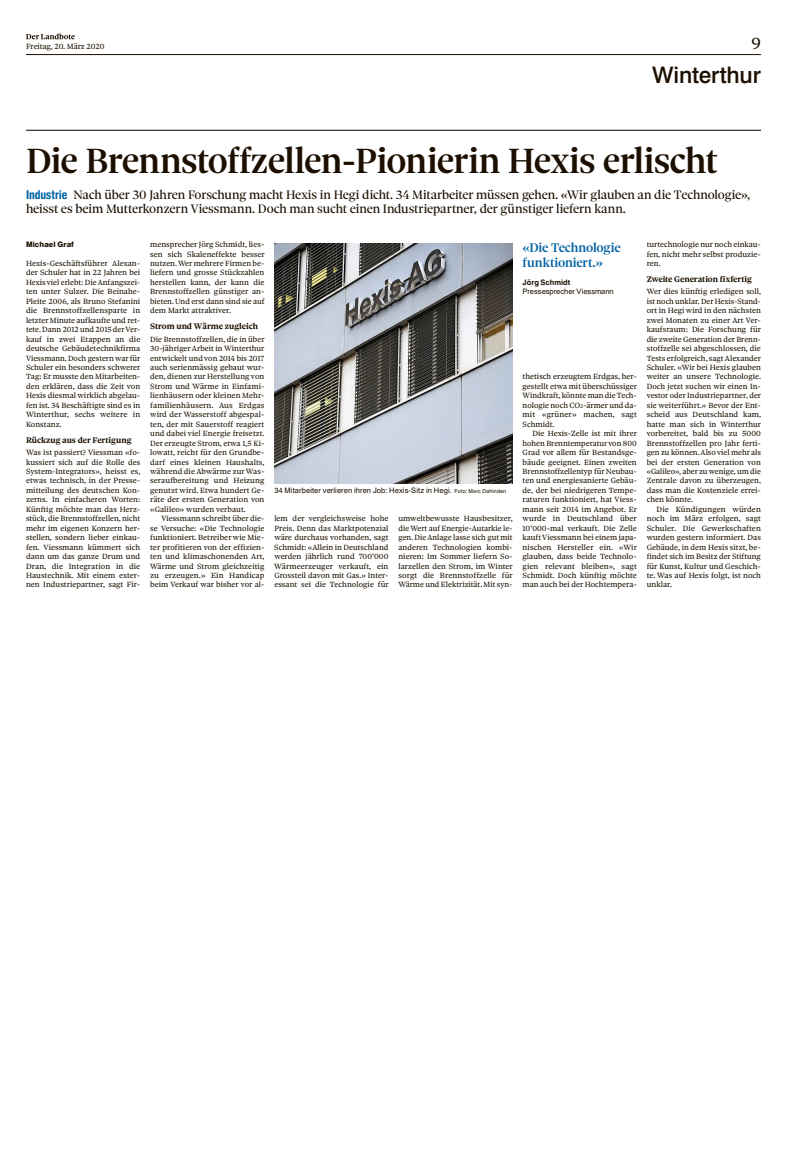
<style>
.page{position:relative;width:787px;height:1166px;background:#fff}
.page>*{position:absolute;margin:0;border:0;box-sizing:border-box;transform-origin:0 0}
.t1{font:37.62px "Sole Serif Headline Medium OV AOXDCZ";letter-spacing:-.02em;color:#1c0f00}
.t2{font:22.75px "Newhouse DT Medium OV AOXDCW";letter-spacing:-.01em;color:#1c0f00}
.t3{font:17.5px "Sole Serif Text Regular OV AOXDCV";color:#1c0f00}
.t4{font:13.56px/14.9px "Sole Serif Headline Medium OV AOXDCZ";letter-spacing:-.015em;color:#0063a6}
.t5{font:13.12px/14px "Sole Serif Headline Regular OV AOXDDB";letter-spacing:-.01em;color:#1c0f00}
.t6{font:8.75px "Sole Serif Text Bold OV AOXDCY";letter-spacing:-.005em;color:#1c0f00}
.t7{font:8.05px/9.5px "Sole Serif Text Regular OV AOXDCV";letter-spacing:.005em;color:#1c0f00;text-align:justify}
.t8{font:7.52px "Newhouse DT Regular OV AOXDDC";letter-spacing:.005em;color:#1c0f00}
.t9{font:7.52px "Newhouse DT Extra Bold OV AOXDCX";color:#1c0f00}
.t10{font:7.52px "Newhouse DT Bold OV AOXDDD";color:#1c0f00}
.s1{font-family:"Newhouse DT Cond Ext Bold OV AOXDDA";font-size:12.25px;color:#0063a6}
.s2{font-size:5.42px}
.s3{font-size:5.6px}
</style>
<div class="page">
<hr style="left:26px;top:54px;width:734px;height:1px;background:#1c0f00">
<svg style="left:26px;top:34px;width:49px;height:5px"></svg>
<hr style="left:26px;top:130px;width:734px;height:1px;background:#1c0f00">
<img style="left:274px;top:243px;width:238px;height:240px">
<p class="t7" style="left:26px;top:41px;width:80px">Freitag, 20. März 2020</p>
<h3 class="t3" style="left:751px;top:32px;width:11px">9</h3>
<h2 class="t2" style="left:652px;top:61px;width:110px">Winterthur</h2>
<h1 class="t1" style="left:26px;top:138px;width:693px">Die Brennstoffzellen-Pionierin Hexis erlischt</h1>
<p class="t5" style="left:26px;top:188px;width:725px"><span class="s1">Industrie</span> Nach über 30 Jahren Forschung macht Hexis in Hegi dicht. 34 Mitarbeiter müssen gehen. «Wir glauben an die Technologie», heisst es beim Mutterkonzern Viessmann. Doch man sucht einen Industriepartner, der günstiger liefern kann.</p>
<p class="t9" style="left:26px;top:240px;width:49px">Michael Graf</p>
<p class="t7" style="left:26px;top:258px;width:116px">Hexis-Geschäftsführer Alexan&shy;der Schuler hat in 22 Jahren bei Hexis viel erlebt: Die Anfangszei&shy;ten unter Sulzer. Die Beinahe-Pleite 2006, als Bruno Stefanini die Brennstoffzellensparte in letzter Minute aufkaufte und ret&shy;tete. Dann 2012 und 2015 derVer&shy;kauf in zwei Etappen an die deutsche Gebäudetechnikfirma Viessmann. Doch gestern war für Schuler ein besonders schwerer Tag: Er musste den Mitarbeiten&shy;den erklären, dass die Zeit von Hexis diesmal wirklich abgelau&shy;fen ist. 34 Beschäftigte sind es in Winterthur, sechs weitere in Konstanz.</p>
<p class="t6" style="left:26px;top:434px;width:107px">Rückzug aus der Fertigung</p>
<p class="t7" style="left:26px;top:447px;width:116px">Was ist passiert? Viessman «fo&shy;kussiert sich auf die Rolle des System-Integrators», heisst es, etwas technisch, in der Presse&shy;mitteilung des deutschen Kon&shy;zerns. In einfacheren Worten:<br>Künftig möchte man das Herz&shy;stück, die Brennstoffzellen, nicht mehr im eigenen Konzern her&shy;stellen, sondern lieber einkau&shy;fen. Viessmann kümmert sich dann um das ganze Drum und Dran, die Integration in die Haustechnik. Mit einem exter&shy;nen Industriepartner, sagt Fir-</p>
<p class="t7" style="left:150px;top:240px;width:116px">mensprecher Jörg Schmidt, lies&shy;sen sich Skaleneffekte besser nutzen.Wer mehrere Firmen be&shy;liefern und grosse Stückzahlen herstellen kann, der kann die Brennstoffzellen günstiger an&shy;bieten. Und erst dann sind sie auf dem Markt attraktiver.</p>
<p class="t6" style="left:150px;top:321px;width:109px">Strom und Wärme zugleich</p>
<p class="t7" style="left:150px;top:334px;width:116px">Die Brennstoffzellen, die in über 30-jähriger Arbeit in Winterthur entwickelt und von 2014 bis 2017 auch serienmässig gebaut wur&shy;den, dienen zur Herstellung von Strom und Wärme in Einfami&shy;lienhäusern oder kleinen Mehr&shy;familienhäusern. Aus Erdgas wird der Wasserstoff abgespal&shy;ten, der mit Sauerstoff reagiert und dabei viel Energie freisetzt.<br>Der erzeugte Strom, etwa 1,5 Ki&shy;lowatt, reicht für den Grundbe&shy;darf eines kleinen Haushalts, während die Abwärme zurWas&shy;seraufbereitung und Heizung genutzt wird. Etwa hundert Ge&shy;räte der ersten Generation von «Galileo» wurden verbaut.</p>
<p class="t7" style="left:150px;top:514px;width:116px;text-indent:11px">Viessmann schreibt über die&shy;se Versuche: «Die Technologie funktioniert. Betreiber wie Mie&shy;ter profitieren von der effizien&shy;ten und klimaschonenden Art, Wärme und Strom gleichzeitig zu erzeugen.» Ein Handicap beim Verkauf war bisher vor al-</p>
<p class="t7" style="left:274px;top:514px;width:116px">lem der vergleichsweise hohe Preis. Denn das Marktpotenzial wäre durchaus vorhanden, sagt Schmidt: «Allein in Deutschland werden jährlich rund 700’000<br>Wärmeerzeuger verkauft, ein Grossteil davon mit Gas.» Inter&shy;essant sei die Technologie für</p>
<p class="t7" style="left:398px;top:514px;width:116px">umweltbewusste Hausbesitzer, dieWert auf Energie-Autarkie le&shy;gen. Die Anlage lasse sich gut mit anderen Technologien kombi&shy;nieren: Im Sommer liefern So&shy;larzellen den Strom, im Winter sorgt die Brennstoffzelle für Wärme und Elektrizität. Mit syn-</p>
<p class="t8" style="left:274px;top:486px;width:233px">34 Mitarbeiter verlieren ihren Job: Hexis-Sitz in Hegi. <span class="s2">Foto: Marc Dahinden</span></p>
<h3 class="t4" style="left:522px;top:240px;width:100px">«Die Technologie funktioniert.»</h3>
<p class="t10" style="left:522px;top:278px;width:49px">Jörg Schmidt</p>
<p class="t8" style="left:522px;top:287px;width:93px">Pressesprecher Viessmann</p>
<p class="t7" style="left:522px;top:372px;width:116px">thetisch erzeugtem Erdgas, her&shy;gestellt etwa mit überschüssiger Windkraft, könnte man die Tech&shy;nologie noch CO<span class="s3">2</span>-ärmer und da&shy;mit «grüner» machen, sagt Schmidt.</p>
<p class="t7" style="left:522px;top:429px;width:116px;text-indent:10px">Die Hexis-Zelle ist mit ihrer hohen Brenntemperatur von 800<br>Grad vor allem für Bestandsge&shy;bäude geeignet. Einen zweiten Brennstoffzellentyp für Neubau&shy;ten und energiesanierte Gebäu&shy;de, der bei niedrigeren Tempe&shy;raturen funktioniert, hat Viess&shy;mann seit 2014 im Angebot. Er wurde in Deutschland über 10’000-mal verkauft. Die Zelle kauftViessmann bei einem japa&shy;nischen Hersteller ein. «Wir glauben, dass beide Technolo&shy;gien relevant bleiben», sagt Schmidt. Doch künftig möchte man auch bei der Hochtempera-</p>
<p class="t7" style="left:646px;top:240px;width:116px">turtechnologie nur noch einkau&shy;fen, nicht mehr selbst produzie&shy;ren.</p>
<p class="t6" style="left:646px;top:274px;width:107px">Zweite Generation fixfertig</p>
<p class="t7" style="left:646px;top:287px;width:116px">Wer dies künftig erledigen soll, ist noch unklar.Der Hexis-Stand&shy;ort in Hegi wird in den nächsten zwei Monaten zu einer Art Ver&shy;kaufsraum: Die Forschung für die zweite Generation der Brenn&shy;stoffzelle sei abgeschlossen, die Tests erfolgreich, sagt Alexander Schuler. «Wir bei Hexis glauben weiter an unsere Technologie.<br>Doch jetzt suchen wir einen In&shy;vestor oder Industriepartner, der sie weiterführt.» Bevor der Ent&shy;scheid aus Deutschland kam, hatte man sich in Winterthur vorbereitet, bald bis zu 5000<br>Brennstoffzellen pro Jahr ferti&shy;gen zu können.Also viel mehr als bei der ersten Generation von «Galileo», aber zuwenige, um die Zentrale davon zu überzeugen, dass man die Kostenziele errei&shy;chen könnte.</p>
<p class="t7" style="left:646px;top:504px;width:116px;text-indent:10px">Die Kündigungen würden noch im März erfolgen, sagt Schuler. Die Gewerkschaften wurden gestern informiert. Das Gebäude, in dem Hexis sitzt, be&shy;findet sich im Besitz der Stiftung für Kunst, Kultur und Geschich&shy;te. Was auf Hexis folgt, ist noch unklar.</p>
</div>
